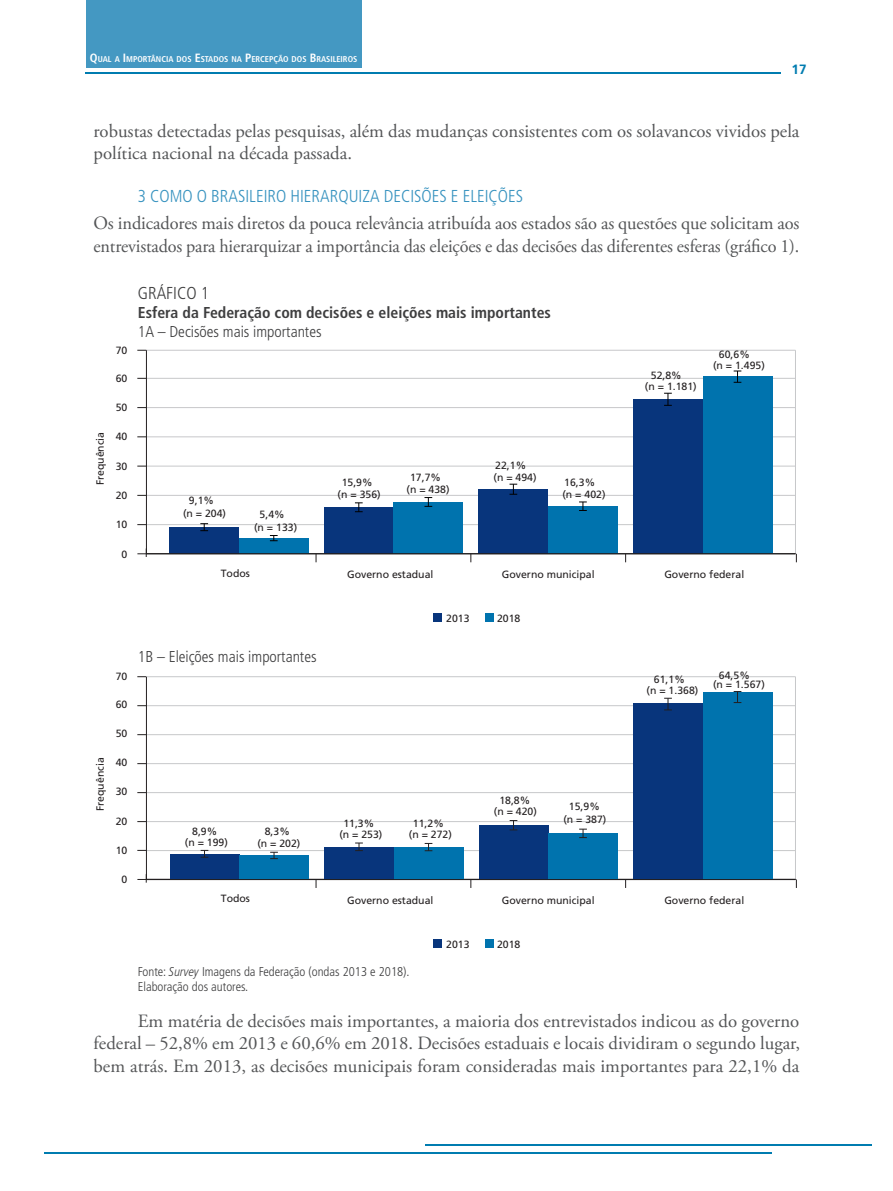
<style>
.page{position:relative;width:893px;height:1191px;background:#fff}
.page>*{position:absolute;margin:0;border:0;box-sizing:border-box;transform-origin:0 0}
.Paragrafo_Normal{font:18.75px/22.5px "Adobe Garamond Pro";color:#545557}
.Paragrafo_sem_recuo{font:18.75px/22.5px "Adobe Garamond Pro";letter-spacing:-.01em;color:#545557}
.t1{font:300 condensed 17.25px "Frutiger LT Pro";color:#3692bf}
.Tabela_ou_Grafico_Ti{font:300 condensed 17.25px "Frutiger LT Pro";color:#3e3e3f}
.Tabela_Sub_Titulo{font:700 condensed 15.75px "Frutiger LT Pro";color:#3e3e3f}
.Em{font:300 condensed 15.75px "Frutiger LT Pro";color:#3e3e3f}
.t2{font:700 13.5px "Frutiger LT Pro";color:#007cb0}
.Tabela_inicio{font:300 condensed 12.75px "Frutiger LT Pro";color:#3e3e3f}
.Tabela_fim{font:300 condensed 12.75px "Frutiger LT Pro";color:#3e3e3f}
.t3{font:10.5px/11.2px "Frutiger LT Pro";color:#231f20;text-align:center}
.t4{font:700 condensed 8.4px "Frutiger LT Pro";color:#fff}
.s1{font-size:12px}
.s2{font-style:italic}
</style>
<div class="page">
<hr style="left:86px;top:72px;width:695px;height:2px;background:#007cb0">
<hr style="left:425px;top:1144px;width:447px;height:1px;background:#007cb0">
<hr style="left:44px;top:1152px;width:727px;height:1px;background:#007cb0">
<div style="left:86px;top:0;width:276px;height:67px;background:#4498c2"></div>
<hr style="left:795px;top:350px;width:1px;height:203px;background:#c7c8ca">
<svg style="left:137px;top:548px;width:10px;height:9px"></svg>
<hr style="left:146px;top:350px;width:649px;height:1px;background:#c7c8ca">
<div style="left:433px;top:613px;width:9px;height:8px;background:#08357c"></div>
<div style="left:485px;top:613px;width:8px;height:8px;background:#0073ae"></div>
<hr style="left:146px;top:524px;width:649px;height:1px;background:#c7c8ca">
<hr style="left:146px;top:495px;width:649px;height:1px;background:#c7c8ca">
<hr style="left:146px;top:466px;width:649px;height:1px;background:#c7c8ca">
<hr style="left:146px;top:436px;width:649px;height:1px;background:#c7c8ca">
<hr style="left:146px;top:407px;width:649px;height:1px;background:#c7c8ca">
<hr style="left:146px;top:378px;width:649px;height:1px;background:#c7c8ca">
<div style="left:169px;top:527px;width:70px;height:27px;background:#08357c"></div>
<div style="left:633px;top:399px;width:70px;height:155px;background:#08357c"></div>
<div style="left:479px;top:489px;width:69px;height:65px;background:#08357c"></div>
<div style="left:324px;top:507px;width:70px;height:47px;background:#08357c"></div>
<div style="left:239px;top:538px;width:70px;height:16px;background:#0073ae"></div>
<div style="left:703px;top:377px;width:69px;height:177px;background:#0073ae"></div>
<div style="left:548px;top:506px;width:70px;height:48px;background:#0073ae"></div>
<div style="left:394px;top:502px;width:69px;height:52px;background:#0073ae"></div>
<svg style="left:200px;top:523px;width:8px;height:8px"></svg>
<svg style="left:664px;top:393px;width:8px;height:13px"></svg>
<svg style="left:509px;top:484px;width:8px;height:11px"></svg>
<svg style="left:355px;top:502px;width:8px;height:10px"></svg>
<svg style="left:270px;top:535px;width:8px;height:6px"></svg>
<svg style="left:734px;top:371px;width:7px;height:12px"></svg>
<svg style="left:579px;top:502px;width:8px;height:9px"></svg>
<svg style="left:424px;top:497px;width:8px;height:10px"></svg>
<hr style="left:146px;top:350px;width:1px;height:204px;background:#231f20">
<hr style="left:146px;top:553px;width:650px;height:1px;background:#231f20">
<hr style="left:795px;top:676px;width:1px;height:203px;background:#c7c8ca">
<svg style="left:137px;top:874px;width:10px;height:8px"></svg>
<div style="left:433px;top:938px;width:9px;height:9px;background:#08357c"></div>
<div style="left:485px;top:938px;width:8px;height:9px;background:#0073ae"></div>
<hr style="left:146px;top:879px;width:650px;height:1px;background:#231f20">
<hr style="left:147px;top:850px;width:648px;height:1px;background:#c7c8ca">
<hr style="left:147px;top:821px;width:648px;height:1px;background:#c7c8ca">
<hr style="left:147px;top:792px;width:648px;height:1px;background:#c7c8ca">
<hr style="left:147px;top:763px;width:648px;height:1px;background:#c7c8ca">
<hr style="left:147px;top:734px;width:648px;height:1px;background:#c7c8ca">
<hr style="left:147px;top:705px;width:648px;height:1px;background:#c7c8ca">
<hr style="left:147px;top:676px;width:648px;height:1px;background:#c7c8ca">
<div style="left:170px;top:853px;width:69px;height:26px;background:#08357c"></div>
<div style="left:633px;top:702px;width:70px;height:177px;background:#08357c"></div>
<div style="left:479px;top:825px;width:69px;height:54px;background:#08357c"></div>
<div style="left:324px;top:847px;width:70px;height:32px;background:#08357c"></div>
<div style="left:239px;top:855px;width:70px;height:24px;background:#0073ae"></div>
<div style="left:703px;top:692px;width:69px;height:187px;background:#0073ae"></div>
<div style="left:548px;top:833px;width:70px;height:46px;background:#0073ae"></div>
<div style="left:394px;top:847px;width:69px;height:32px;background:#0073ae"></div>
<svg style="left:201px;top:850px;width:7px;height:8px"></svg>
<svg style="left:664px;top:698px;width:8px;height:12px"></svg>
<svg style="left:510px;top:820px;width:7px;height:10px"></svg>
<svg style="left:355px;top:842px;width:8px;height:9px"></svg>
<svg style="left:270px;top:852px;width:8px;height:7px"></svg>
<svg style="left:734px;top:691px;width:7px;height:12px"></svg>
<svg style="left:579px;top:829px;width:8px;height:9px"></svg>
<svg style="left:425px;top:843px;width:7px;height:8px"></svg>
<hr style="left:146px;top:676px;width:1px;height:203px;background:#231f20">
<p class="t4" style="left:90px;top:54px;width:269px"><span class="s1">Q</span>UAL A <span class="s1">I</span>MPORTÂNCIA DOS <span class="s1">E</span>STADOS NA <span class="s1">P</span>ERCEPÇÃO DOS <span class="s1">B</span>RASILEI ROS</p>
<p class="t2" style="left:791px;top:61px;width:17px">17</p>
<p class="Paragrafo_Normal" style="left:94px;top:120px;width:707px">robustas detectadas pelas pesquisas, além das mudanças consistentes com os solavancos vividos pela política nacional na década passada.</p>
<p class="t1" style="left:138px;top:186px;width:387px">3 COMO O BRASILEIRO HIERARQUIZA DECISÕES E ELEIÇÕES</p>
<p class="Paragrafo_sem_recuo" style="left:94px;top:213px;width:707px">Os indicadores mais diretos da pouca relevância atribuída aos estados são as questões que solicitam aos entrevistados para hierarquizar a importância das eleições e das decisões das diferentes esferas (gráfico 1).</p>
<p class="Tabela_ou_Grafico_Ti" style="left:138px;top:283px;width:73px">GRÁFICO 1</p>
<p class="Tabela_Sub_Titulo" style="left:138px;top:303px;width:415px">Esfera da Federação com decisões e eleições mais importantes</p>
<p class="Em" style="left:138px;top:322px;width:185px">1A – Decisões mais importantes</p>
<p class="t3" style="left:95px;top:485px;width:55px;rotate:-90deg">Frequência</p>
<p class="t3" style="left:116px;top:345px;width:13px">70</p>
<p class="t3" style="left:116px;top:373px;width:13px">60</p>
<p class="t3" style="left:116px;top:402px;width:13px">50</p>
<p class="t3" style="left:116px;top:431px;width:13px">40</p>
<p class="t3" style="left:116px;top:460px;width:13px">30</p>
<p class="t3" style="left:116px;top:490px;width:13px">20</p>
<p class="t3" style="left:116px;top:519px;width:13px">10</p>
<p class="t3" style="left:122px;top:548px;width:7px">0</p>
<p class="t3" style="left:183px;top:494px;width:45px;line-height:12.8px">9,1%<br>(n = 204)</p>
<p class="t3" style="left:254px;top:508px;width:45px;line-height:12.5px;text-align:left;text-indent:6px">5,4% (n = 133)</p>
<p class="t3" style="left:338px;top:475px;width:45px;line-height:12.8px">15,9% (n = 356)</p>
<p class="t3" style="left:407px;top:471px;width:45px;line-height:12.3px">17,7% (n = 438)</p>
<p class="t3" style="left:493px;top:459px;width:45px;line-height:12.5px;text-align:left">22,1% (n = 494)</p>
<p class="t3" style="left:562px;top:476px;width:45px;line-height:12.3px;text-align:left">16,3% (n = 402)</p>
<p class="t3" style="left:645px;top:370px;width:53px;text-align:left;text-indent:6px">52,8%<br>(n = 1.181)</p>
<p class="t3" style="left:713px;top:349px;width:53px;text-align:left;text-indent:6px">60,6%<br>(n = 1.495)</p>
<p class="t3" style="left:221px;top:567px;width:31px">Todos</p>
<p class="t3" style="left:347px;top:568px;width:88px">Governo estadual</p>
<p class="t3" style="left:502px;top:569px;width:94px">Governo municipal</p>
<p class="t3" style="left:664px;top:569px;width:81px">Governo federal</p>
<p class="t3" style="left:95px;top:811px;width:55px;rotate:-90deg">Frequência</p>
<p class="t3" style="left:116px;top:670px;width:13px">70</p>
<p class="t3" style="left:116px;top:698px;width:13px">60</p>
<p class="t3" style="left:116px;top:727px;width:13px">50</p>
<p class="t3" style="left:116px;top:757px;width:13px">40</p>
<p class="t3" style="left:116px;top:786px;width:13px">30</p>
<p class="t3" style="left:116px;top:815px;width:13px">20</p>
<p class="t3" style="left:116px;top:844px;width:13px">10</p>
<p class="t3" style="left:122px;top:874px;width:7px">0</p>
<p class="Em" style="left:138px;top:648px;width:180px">1B – Eleições mais importantes</p>
<p class="t3" style="left:446px;top:613px;width:25px">2013</p>
<p class="t3" style="left:497px;top:613px;width:25px">2018</p>
<p class="t3" style="left:185px;top:826px;width:45px">8,9%<br>(n = 199)</p>
<p class="t3" style="left:343px;top:817px;width:32px">11,3%</p>
<p class="t3" style="left:265px;top:826px;width:27px">8,3%</p>
<p class="t3" style="left:339px;top:828px;width:45px">(n = 253)</p>
<p class="t3" style="left:257px;top:837px;width:45px">(n = 202)</p>
<p class="t3" style="left:409px;top:818px;width:45px">11,2% (n = 272)</p>
<p class="t3" style="left:494px;top:794px;width:45px">18,8% (n = 420)</p>
<p class="t3" style="left:563px;top:800px;width:45px;line-height:12.8px">15,9% (n = 387)</p>
<p class="t3" style="left:646px;top:673px;width:53px">61,1%<br>(n = 1.368)</p>
<p class="t3" style="left:713px;top:670px;width:53px;line-height:9.8px;text-align:left;text-indent:6px">64,5%<br>(n = 1.567)</p>
<p class="t3" style="left:221px;top:893px;width:31px">Todos</p>
<p class="t3" style="left:347px;top:894px;width:88px">Governo estadual</p>
<p class="t3" style="left:502px;top:894px;width:94px">Governo municipal</p>
<p class="t3" style="left:664px;top:894px;width:81px">Governo federal</p>
<p class="t3" style="left:446px;top:938px;width:25px">2013</p>
<p class="t3" style="left:497px;top:938px;width:25px">2018</p>
<p class="Tabela_inicio" style="left:138px;top:964px;width:273px">Fonte: <span class="s2">Survey</span> Imagens da Federação (ondas 2013 e 2018).</p>
<p class="Tabela_fim" style="left:138px;top:979px;width:112px">Elaboração dos autores.</p>
<p class="Paragrafo_Normal" style="left:94px;top:1010px;width:708px;text-align:justify;text-indent:44px">Em matéria de decisões mais importantes, a maioria dos entrevistados indicou as do governo federal – 52,8% em 2013 e 60,6% em 2018. Decisões estaduais e locais dividiram o segundo lugar, bem atrás. Em 2013, as decisões municipais foram consideradas mais importantes para 22,1% da</p>
</div>
